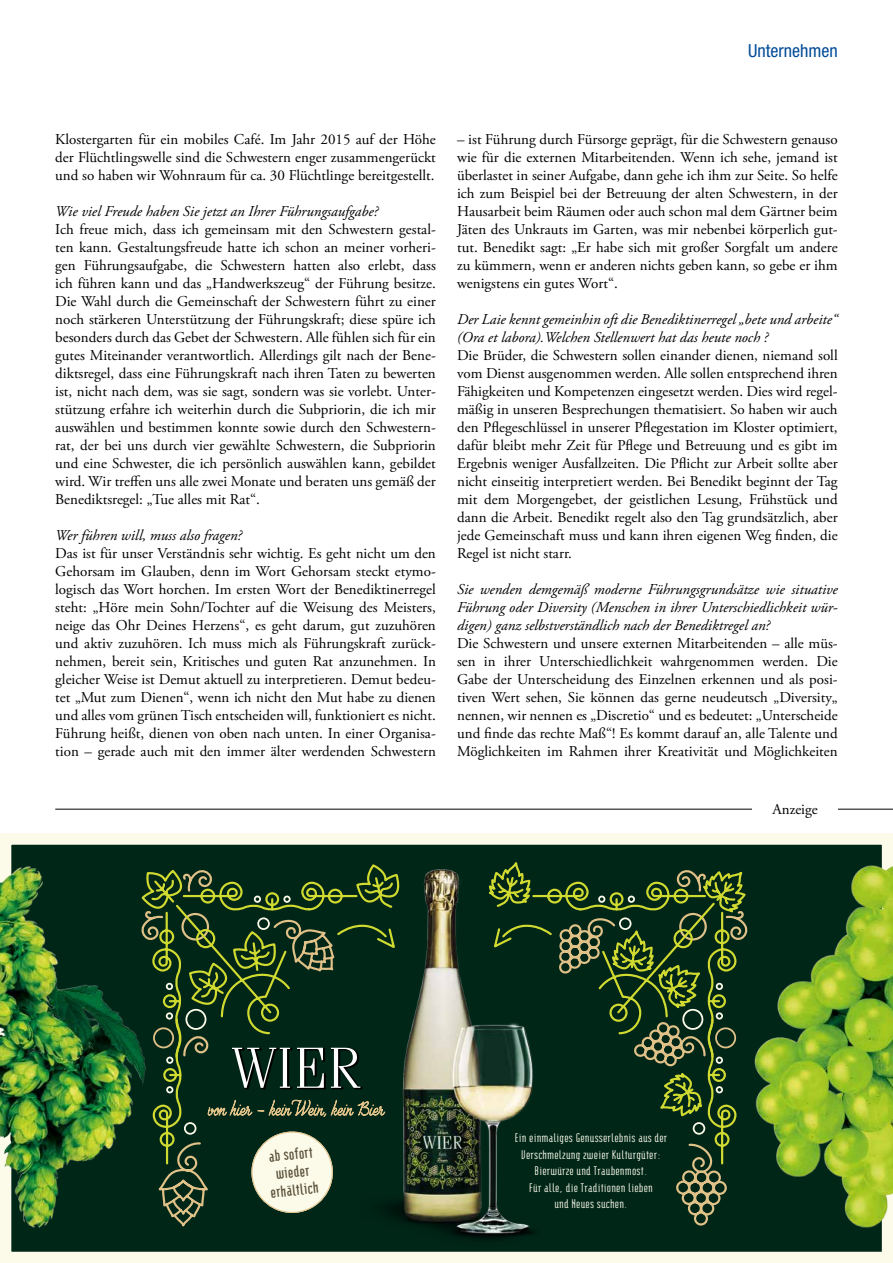
<style>
.page{position:relative;width:893px;height:1263px;background:#fff}
.page>*{position:absolute;margin:0;border:0;box-sizing:border-box;transform-origin:0 0}
.t1{font:300 57.9px "Fenice";color:#fff}
.t2{font:700 19.35px/18px "Modula";color:#5a5038;text-align:center;scale:1.15 1}
.t3{font:condensed 18px "Helvetica Neue";color:#004b98}
.t4{font:15px/18px "Adobe Garamond Pro";color:#000;text-align:justify}
.t5{font:italic 15px/18px "Adobe Garamond Pro";color:#000}
.t6{font:15px/16.5px "Modula";letter-spacing:.01em;color:#fcfbea;text-align:center;scale:1.22 1}
</style>
<div class="page">
<hr style="left:55px;top:809px;width:838px;height:1px;background:#000">
<div style="left:753px;top:803px;width:85px;height:17px;background:#fff"></div>
<svg style="left:0;top:833px;width:893px;height:430px;background:#677d6e"></svg>
<img style="left:751px;top:833px;width:142px;height:398px">
<img style="left:0;top:864px;width:150px;height:367px">
<svg style="left:416px;top:839px;width:370px;height:331px;background:#2c4e2f"></svg>
<svg style="left:543px;top:869px;width:206px;height:358px;background:#1a3b1f"></svg>
<div style="left:155px;top:1215px;width:181px;height:12px;background:#002618"></div>
<img style="left:361px;top:868px;width:182px;height:379px">
<svg style="left:140px;top:865px;width:264px;height:350px;background:#234229"></svg>
<p class="t3" style="left:748px;top:40px;width:91px">Unternehmen</p>
<p class="t4" style="left:55px;top:131px;width:382px">Klostergarten für ein mobiles Café. Im Jahr 2015 auf der Höhe der Flüchtlingswelle sind die Schwestern enger zusammengerückt und so haben wir Wohnraum für ca. 30 Flüchtlinge bereitgestellt.</p>
<p class="t5" style="left:55px;top:203px;width:324px">Wie viel Freude haben Sie jetzt an Ihrer Führungsaufgabe?</p>
<p class="t4" style="left:55px;top:221px;width:382px">Ich freue mich, dass ich gemeinsam mit den Schwestern gestal&shy;ten kann. Gestaltungsfreude hatte ich schon an meiner vorheri&shy;gen Führungsaufgabe, die Schwestern hatten also erlebt, dass ich führen kann und das „Handwerkszeug“ der Führung besitze.<br>Die Wahl durch die Gemeinschaft der Schwestern führt zu einer noch stärkeren Unterstützung der Führungskraft; diese spüre ich besonders durch das Gebet der Schwestern. Alle fühlen sich für ein gutes Miteinander verantwortlich. Allerdings gilt nach der Bene&shy;diktsregel, dass eine Führungskraft nach ihren Taten zu bewerten ist, nicht nach dem, was sie sagt, sondern was sie vorlebt. Unter&shy;stützung erfahre ich weiterhin durch die Subpriorin, die ich mir auswählen und bestimmen konnte sowie durch den Schwestern&shy;rat, der bei uns durch vier gewählte Schwestern, die Subpriorin und eine Schwester, die ich persönlich auswählen kann, gebildet wird. Wir treffen uns alle zwei Monate und beraten uns gemäß der Benediktsregel: „Tue alles mit Rat“.</p>
<p class="t5" style="left:55px;top:527px;width:188px">Wer führen will, muss also fragen?</p>
<p class="t4" style="left:55px;top:545px;width:382px">Das ist für unser Verständnis sehr wichtig. Es geht nicht um den Gehorsam im Glauben, denn im Wort Gehorsam steckt etymo&shy;logisch das Wort horchen. Im ersten Wort der Benediktinerregel steht: „Höre mein Sohn/Tochter auf die Weisung des Meisters, neige das Ohr Deines Herzens“, es geht darum, gut zuzuhören und aktiv zuzuhören. Ich muss mich als Führungskraft zurück&shy;nehmen, bereit sein, Kritisches und guten Rat anzunehmen. In gleicher Weise ist Demut aktuell zu interpretieren. Demut bedeu&shy;tet „Mut zum Dienen“, wenn ich nicht den Mut habe zu dienen und alles vom grünen Tisch entscheiden will, funktioniert es nicht.<br>Führung heißt, dienen von oben nach unten. In einer Organisa&shy;tion – gerade auch mit den immer älter werdenden Schwestern</p>
<p class="t4" style="left:457px;top:131px;width:382px">– ist Führung durch Fürsorge geprägt, für die Schwestern genauso wie für die externen Mitarbeitenden. Wenn ich sehe, jemand ist überlastet in seiner Aufgabe, dann gehe ich ihm zur Seite. So helfe ich zum Beispiel bei der Betreuung der alten Schwestern, in der Hausarbeit beim Räumen oder auch schon mal dem Gärtner beim Jäten des Unkrauts im Garten, was mir nebenbei körperlich gut&shy;tut. Benedikt sagt: „Er habe sich mit großer Sorgfalt um andere zu kümmern, wenn er anderen nichts geben kann, so gebe er ihm wenigstens ein gutes Wort“.</p>
<p class="t5" style="left:457px;top:311px;width:382px">Der Laie kennt gemeinhin oft die Benediktinerregel „bete und arbeite“ (Ora et labora).Welchen Stellenwert hat das heute noch ?</p>
<p class="t4" style="left:457px;top:347px;width:382px">Die Brüder, die Schwestern sollen einander dienen, niemand soll vom Dienst ausgenommen werden. Alle sollen entsprechend ihren Fähigkeiten und Kompetenzen eingesetzt werden. Dies wird regel&shy;mäßig in unseren Besprechungen thematisiert. So haben wir auch den Pflegeschlüssel in unserer Pflegestation im Kloster optimiert, dafür bleibt mehr Zeit für Pflege und Betreuung und es gibt im Ergebnis weniger Ausfallzeiten. Die Pflicht zur Arbeit sollte aber nicht einseitig interpretiert werden. Bei Benedikt beginnt der Tag mit dem Morgengebet, der geistlichen Lesung, Frühstück und dann die Arbeit. Benedikt regelt also den Tag grundsätzlich, aber jede Gemeinschaft muss und kann ihren eigenen Weg finden, die Regel ist nicht starr.</p>
<p class="t5" style="left:457px;top:581px;width:382px;text-align:justify">Sie wenden demgemäß moderne Führungsgrundsätze wie situative Führung oder Diversity (Menschen in ihrer Unterschiedlichkeit wür&shy;digen) ganz selbstverständlich nach der Benediktregel an?</p>
<p class="t4" style="left:457px;top:635px;width:382px">Die Schwestern und unsere externen Mitarbeitenden – alle müs&shy;sen in ihrer Unterschiedlichkeit wahrgenommen werden. Die Gabe der Unterscheidung des Einzelnen erkennen und als posi&shy;tiven Wert sehen, Sie können das gerne neudeutsch „Diversity„ nennen, wir nennen es „Discretio“ und es bedeutet: „Unterscheide und finde das rechte Maß“! Es kommt darauf an, alle Talente und Möglichkeiten im Rahmen ihrer Kreativität und Möglichkeiten</p>
<p class="t4" style="left:773px;top:800px;width:47px">Anzeige</p>
<h1 class="t1" style="left:231px;top:1034px;width:130px">WIER</h1>
<p class="t2" style="left:266px;top:1147px;width:43px;rotate:-6deg">ab sofort wieder erhältlich</p>
<p class="t6" style="left:515px;top:1130px;width:126px">Ein einmaliges Genusserlebnis aus der<br>Verschmelzung zweier Kulturgüter:<br>Bierwürze und Traubenmost.<br>Für alle, die Traditionen lieben<br>und Neues suchen.</p>
</div>
